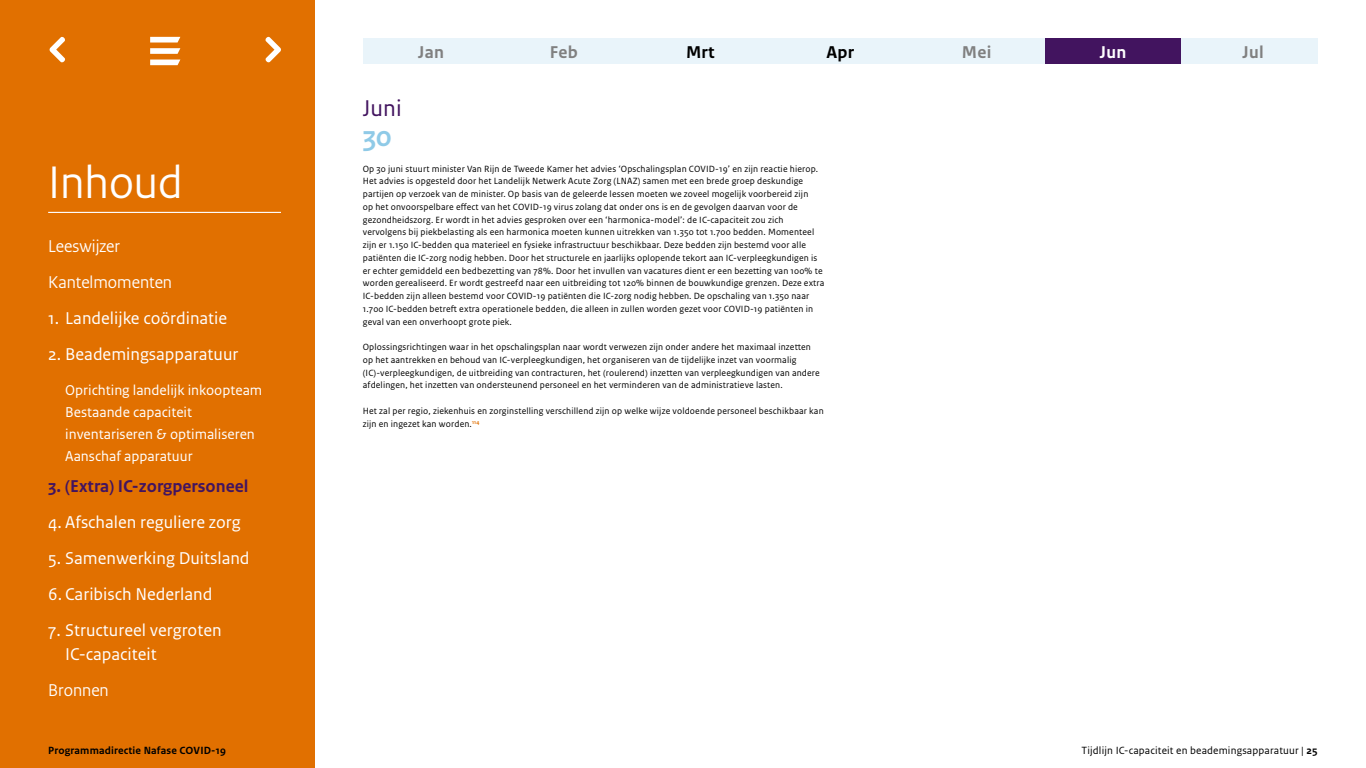
<style>
.page{position:relative;width:1366px;height:768px;background:#fff}
.page>*{position:absolute;margin:0;border:0;box-sizing:border-box;transform-origin:0 0}
.Kop_1{font:48px "Rijksoverheid Sans Heading";color:#fff}
.Dag{font:700 30px "Rijksoverheid Sans Heading";color:#8fcae7}
.Maand{font:24px "Rijksoverheid Sans Text";color:#42145f}
.Kop_2_genummerd-1a{font:18px/24px "Rijksoverheid Sans Text";color:#fff}
.Kop_2{font:18px "Rijksoverheid Sans Heading";color:#fff}
.Kop_2_genummerd-1{font:700 18px "Rijksoverheid Sans Text";color:#42145f}
.Maand_Grijs{font:700 18px "Rijksoverheid Sans Text";letter-spacing:.015em;color:#808080}
.Kader_Maand{font:700 18px "Rijksoverheid Sans Text";letter-spacing:.015em;color:#000}
.Kader_Maand-2{font:700 18px "Rijksoverheid Sans Text";color:#fff}
.Kop_2_Inspring{font:15px/22px "Rijksoverheid Sans Text";color:#fff}
.t1{font:11px "Rijksoverheid Sans Text";letter-spacing:.015em;color:#000}
.t2{font:700 11px "Rijksoverheid Sans Text";letter-spacing:.015em;color:#000}
.Plat{font:9.5px/12.8px "Rijksoverheid Sans Text";letter-spacing:.015em;color:#000}
.s1{font-weight:700}
</style>
<div class="page">
<div style="left:0;top:0;width:315px;height:768px;background:#e17000"></div>
<hr style="left:48px;top:212px;width:233px;height:1px;background:#fff">
<svg style="left:150px;top:37px;width:30px;height:17px"></svg>
<svg style="left:150px;top:60px;width:30px;height:5px"></svg>
<svg style="left:49px;top:36px;width:16px;height:27px"></svg>
<svg style="left:265px;top:36px;width:16px;height:27px"></svg>
<div style="left:363px;top:38px;width:136px;height:26px;background:#e9f4fa"></div>
<div style="left:499px;top:38px;width:137px;height:26px;background:#e9f4fa"></div>
<div style="left:636px;top:38px;width:136px;height:26px;background:#e9f4fa"></div>
<div style="left:772px;top:38px;width:137px;height:26px;background:#e9f4fa"></div>
<div style="left:909px;top:38px;width:136px;height:26px;background:#e9f4fa"></div>
<div style="left:1045px;top:38px;width:136px;height:26px;background:#42145f"></div>
<div style="left:1181px;top:38px;width:137px;height:26px;background:#e9f4fa"></div>
<h1 class="Kop_1" style="left:48px;top:154px;width:136px">Inhoud</h1>
<h2 class="Kop_2" style="left:48px;top:236px;width:73px">Leeswijzer</h2>
<h2 class="Kop_2" style="left:48px;top:272px;width:125px">Kantelmomenten</h2>
<h2 class="Kop_2_genummerd-1a" style="left:48px;top:306px;width:181px">1. Landelijke coördinatie</h2>
<h2 class="Kop_2_genummerd-1a" style="left:48px;top:342px;width:192px">2. Beademingsapparatuur</h2>
<h2 class="Kop_2_Inspring" style="left:65px;top:379px;width:199px">Oprichting landelijk inkoopteam</h2>
<h2 class="Kop_2_Inspring" style="left:65px;top:401px;width:191px">Bestaande capaciteit inventariseren &amp; optimaliseren<br>Aanschaf apparatuur</h2>
<h2 class="Kop_2_genummerd-1" style="left:48px;top:476px;width:202px">3. (Extra) IC-zorgpersoneel</h2>
<h2 class="Kop_2_genummerd-1a" style="left:48px;top:510px;width:194px">4. Afschalen reguliere zorg</h2>
<h2 class="Kop_2_genummerd-1a" style="left:48px;top:546px;width:203px">5. Samenwerking Duitsland</h2>
<h2 class="Kop_2_genummerd-1a" style="left:48px;top:582px;width:166px">6. Caribisch Nederland</h2>
<h2 class="Kop_2_genummerd-1a" style="left:65px;top:618px;width:158px;text-indent:-17px">7. Structureel vergroten<br>IC-capaciteit</h2>
<h2 class="Kop_2" style="left:48px;top:680px;width:62px">Bronnen</h2>
<p class="Maand_Grijs" style="left:418px;top:42px;width:27px">Jan</p>
<p class="Maand_Grijs" style="left:550px;top:42px;width:29px">Feb</p>
<p class="Kader_Maand" style="left:686px;top:42px;width:30px">Mrt</p>
<p class="Kader_Maand" style="left:826px;top:42px;width:29px">Apr</p>
<p class="Maand_Grijs" style="left:962px;top:42px;width:31px">Mei</p>
<p class="Kader_Maand-2" style="left:1100px;top:42px;width:28px">Jun</p>
<p class="Maand_Grijs" style="left:1242px;top:42px;width:23px">Jul</p>
<p class="Maand" style="left:363px;top:94px;width:40px">Juni</p>
<p class="Dag" style="left:363px;top:119px;width:30px">30</p>
<p class="Plat" style="left:363px;top:162px;width:457px">Op 30 juni stuurt minister Van Rijn de Tweede Kamer het advies ‘Opschalingsplan COVID-19’ en zijn reactie hierop.<br>Het advies is opgesteld door het Landelijk Netwerk Acute Zorg (LNAZ) samen met een brede groep deskundige</p>
<p class="Plat" style="left:363px;top:188px;width:447px">partijen op verzoek van de minister. Op basis van de geleerde lessen moeten we zoveel mogelijk voorbereid zijn</p>
<p class="Plat" style="left:363px;top:200px;width:437px">op het onvoorspelbare effect van het COVID-19 virus zolang dat onder ons is en de gevolgen daarvan voor de</p>
<p class="Plat" style="left:363px;top:213px;width:422px">gezondheidszorg. Er wordt in het advies gesproken over een ‘harmonica-model’: de IC-capaciteit zou zich</p>
<p class="Plat" style="left:363px;top:226px;width:453px">vervolgens bij piekbelasting als een harmonica moeten kunnen uitrekken van 1.350 tot 1.700 bedden. Momenteel</p>
<p class="Plat" style="left:363px;top:239px;width:463px">zijn er 1.150 IC-bedden qua materieel en fysieke infrastructuur beschikbaar. Deze bedden zijn bestemd voor alle patiënten die IC-zorg nodig hebben. Door het structurele en jaarlijks oplopende tekort aan IC-verpleegkundigen is er echter gemiddeld een bedbezetting van 78%. Door het invullen van vacatures dient er een bezetting van 100% te worden gerealiseerd. Er wordt gestreefd naar een uitbreiding tot 120% binnen de bouwkundige grenzen. Deze extra</p>
<p class="Plat" style="left:363px;top:290px;width:448px">IC-bedden zijn alleen bestemd voor COVID-19 patiënten die IC-zorg nodig hebben. De opschaling van 1.350 naar</p>
<p class="Plat" style="left:363px;top:303px;width:452px">1.700 IC-bedden betreft extra operationele bedden, die alleen in zullen worden gezet voor COVID-19 patiënten in geval van een onverhoopt grote piek.</p>
<p class="Plat" style="left:363px;top:341px;width:450px">Oplossingsrichtingen waar in het opschalingsplan naar wordt verwezen zijn onder andere het maximaal inzetten</p>
<p class="Plat" style="left:363px;top:354px;width:459px">op het aantrekken en behoud van IC-verpleegkundigen, het organiseren van de tijdelijke inzet van voormalig (IC)-verpleegkundigen, de uitbreiding van contracturen, het (roulerend) inzetten van verpleegkundigen van andere afdelingen, het inzetten van ondersteunend personeel en het verminderen van de administratieve lasten.</p>
<p class="Plat" style="left:363px;top:405px;width:462px">Het zal per regio, ziekenhuis en zorginstelling verschillend zijn op welke wijze voldoende personeel beschikbaar kan zijn en ingezet kan worden.<sup>114</sup></p>
<p class="t2" style="left:48px;top:744px;width:179px">Programmadirectie Nafase COVID-19</p>
<p class="t1" style="left:1081px;top:744px;width:238px">Tijdlijn IC-capaciteit en beademingsapparatuur | <span class="s1">25</span></p>
</div>
